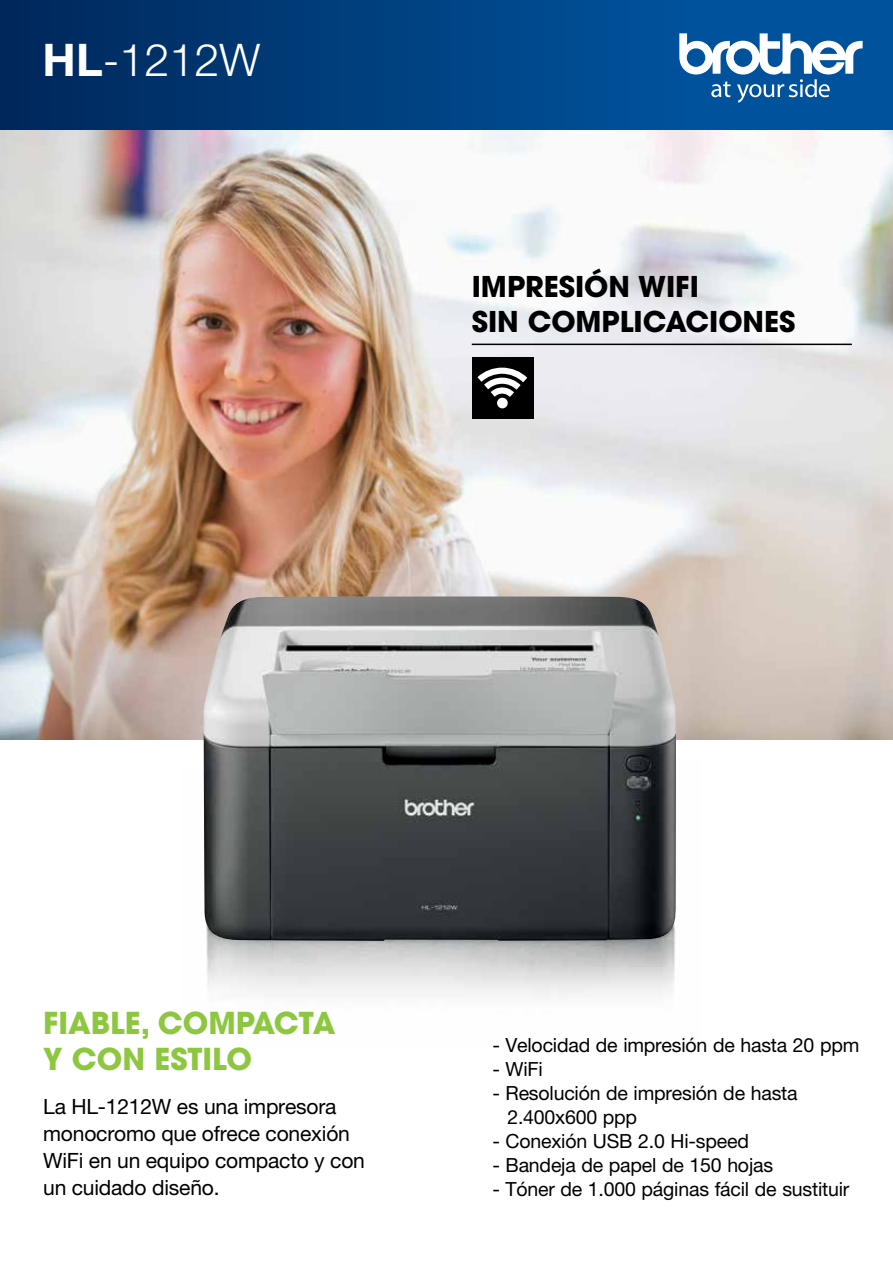
<style>
.page{position:relative;width:893px;height:1265px;background:#fff}
.page>*{position:absolute;margin:0;border:0;box-sizing:border-box;transform-origin:0 0}
.t1{font:300 45px "Helvetica Neue LT Pro";color:#fff}
.t2{font:700 30px/36px "ITC Avant Garde Std";color:#8dc63f}
.t3{font:700 28.5px/35.5px "ITC Avant Garde Std";color:#000}
.t4{font:21px/27px "Helvetica Neue LT Pro";letter-spacing:-.01em;color:#000}
.t5{font:19.5px/24px "Helvetica Neue LT Pro";letter-spacing:-.01em;color:#000}
.s1{font-weight:700}
</style>
<div class="page">
<img style="left:0;top:130px;width:892px;height:609px">
<div style="left:0;top:0;width:686px;height:130px;background:linear-gradient(to right,#00275a,#00539c)"></div>
<div style="left:685px;top:0;width:207px;height:130px;background:#00529c"></div>
<svg style="left:679px;top:33px;width:183px;height:70px"></svg>
<img style="left:206px;top:920px;width:472px;height:77px">
<img style="left:203px;top:596px;width:474px;height:344px">
<div style="left:471px;top:357px;width:62px;height:61px;background:#000"></div>
<svg style="left:477px;top:367px;width:50px;height:30px"></svg>
<div style="left:497px;top:397px;width:10px;height:11px;background:#fff;border-radius:50%"></div>
<hr style="left:471px;top:343px;width:380px;height:2px;background:#000">
<h1 class="t1" style="left:43px;top:33px;width:219px"><span class="s1">HL</span>-1212W</h1>
<h3 class="t3" style="left:471px;top:268px;width:325px">IMPRESIÓN WIFI<br>SIN COMPLICACIONES</h3>
<h2 class="t2" style="left:43px;top:1003px;width:294px">FIABLE, COMPACTA<br>Y CON ESTILO</h2>
<p class="t4" style="left:43px;top:1091px;width:323px">La HL-1212W es una impresora monocromo que ofrece conexión<br>WiFi en un equipo compacto y con un cuidado diseño.</p>
<p class="t5" style="left:492px;top:1032px;width:368px">- Velocidad de impresión de hasta 20 ppm</p>
<p class="t5" style="left:492px;top:1056px;width:52px">- WiFi</p>
<p class="t5" style="left:507px;top:1080px;width:292px;text-indent:-15px">- Resolución de impresión de hasta<br>2.400x600 ppp</p>
<p class="t5" style="left:492px;top:1128px;width:258px">- Conexión USB 2.0 Hi-speed</p>
<p class="t5" style="left:492px;top:1152px;width:282px">- Bandeja de papel de 150 hojas</p>
<p class="t5" style="left:492px;top:1176px;width:358px">- Tóner de 1.000 páginas fácil de sustituir</p>
</div>
